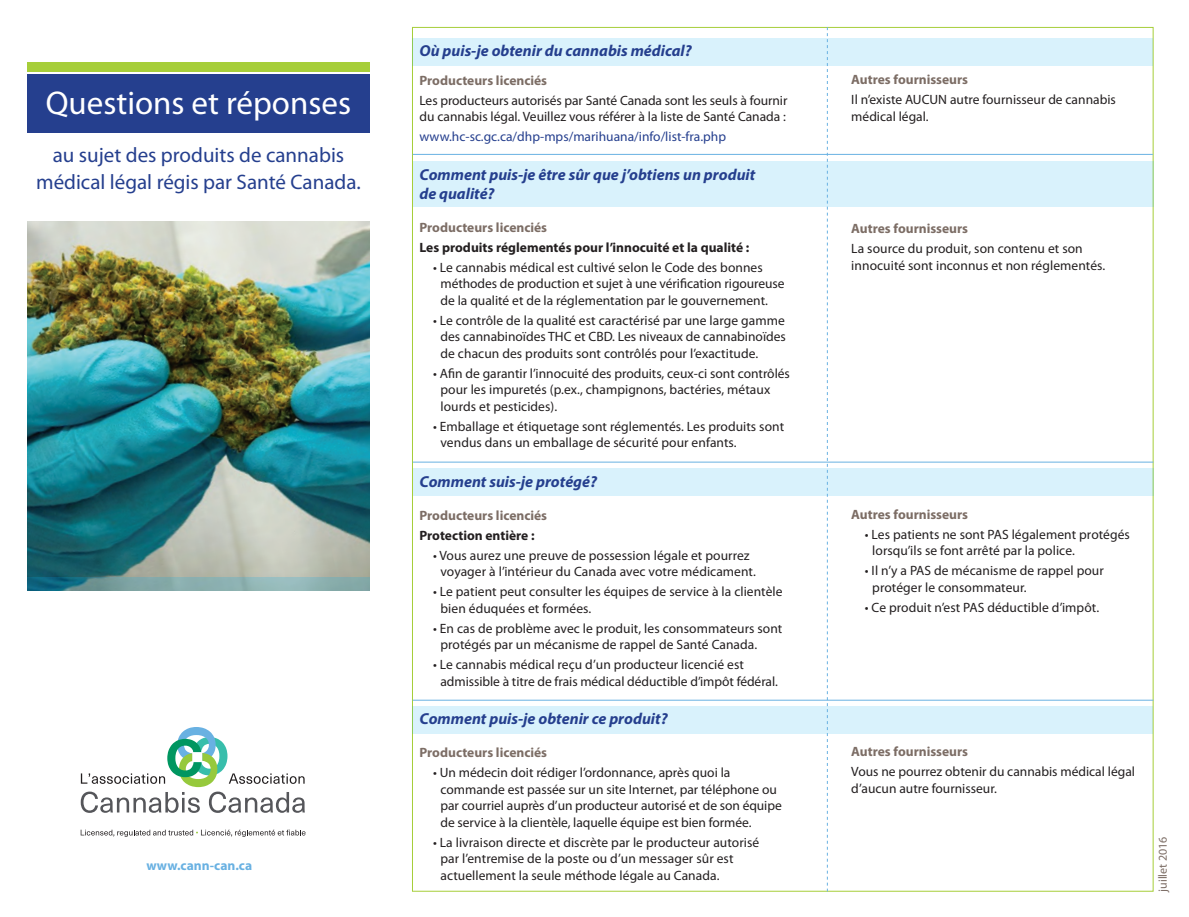
<style>
.page{position:relative;width:1189px;height:917px;background:#fff}
.page>*{position:absolute;margin:0;border:0;box-sizing:border-box;transform-origin:0 0}
.t1{font:33px "Myriad Pro";color:#fff}
.t2{font:21px/27px "Myriad Pro";color:#253f8e;text-align:center}
.t3{font:italic 700 15.9px "Myriad Pro";color:#253f8e}
.t4{font:13.5px/16.5px "Myriad Pro";letter-spacing:.005em;color:#231f20}
.t5{font:700 13.5px "Myriad Pro";color:#7c6d65}
.t6{font:700 13.5px "Myriad Pro";color:#231f20}
.t7{font:13.5px "Myriad Pro";color:#253f8e}
.t8{font:700 13.5px "Myriad Pro";letter-spacing:.005em;color:#69b1e2}
.t9{font:12px "Myriad Pro";color:#7c6d65}
</style>
<div class="page">
<svg style="left:81px;top:727px;width:224px;height:86px"></svg>
<svg style="left:81px;top:830px;width:224px;height:7px"></svg>
<div style="left:412px;top:39px;width:740px;height:27px;background:#d9f2fc"></div>
<div style="left:412px;top:161px;width:741px;height:46px;background:#d9f2fc"></div>
<hr style="left:412px;top:154px;width:740px;height:1px;background:#69b1e2">
<div style="left:412px;top:468px;width:741px;height:27px;background:#d9f2fc"></div>
<hr style="left:412px;top:462px;width:741px;height:1px;background:#69b1e2">
<div style="left:412px;top:706px;width:740px;height:27px;background:#d9f2fc"></div>
<hr style="left:412px;top:700px;width:741px;height:1px;background:#69b1e2">
<svg style="left:826px;top:27px;width:1px;height:864px"></svg>
<img style="left:27px;top:222px;width:343px;height:355px">
<svg style="left:27px;top:577px;width:343px;height:14px;background:#74a0a4"></svg>
<div style="left:27px;top:74px;width:343px;height:58px;background:#253f8e"></div>
<div style="left:27px;top:62px;width:343px;height:9px;background:#a6ce39"></div>
<p class="t1" style="left:46px;top:85px;width:306px">Questions et réponses</p>
<p class="t2" style="left:36px;top:142px;width:326px">au sujet des produits de cannabis médical légal régis par Santé Canada.</p>
<p class="t8" style="left:146px;top:857px;width:107px">www.cann-can.ca</p>
<p class="t3" style="left:419px;top:41px;width:274px">Où puis-je obtenir du cannabis médical?</p>
<p class="t5" style="left:419px;top:72px;width:129px">Producteurs licenciés</p>
<p class="t4" style="left:419px;top:92px;width:369px">Les producteurs autorisés par Santé Canada sont les seuls à fournir du cannabis légal. Veuillez vous référer à la liste de Santé Canada :</p>
<p class="t7" style="left:419px;top:129px;width:308px">www.hc-sc.gc.ca/dhp-mps/marihuana/info/list-fra.php</p>
<p class="t3" style="left:419px;top:164px;width:337px">Comment puis-je être sûr que j’obtiens un produit</p>
<p class="t3" style="left:419px;top:183px;width:77px">de qualité?</p>
<p class="t5" style="left:419px;top:219px;width:129px">Producteurs licenciés</p>
<p class="t6" style="left:419px;top:239px;width:331px">Les produits réglementés pour l’innocuité et la qualité :</p>
<p class="t4" style="left:440px;top:259px;width:345px;text-indent:-8px">• Le cannabis médical est cultivé selon le Code des bonnes méthodes de production et sujet à une vérification rigoureuse de la qualité et de la réglementation par le gouvernement.</p>
<p class="t4" style="left:440px;top:312px;width:347px;text-align:justify;text-indent:-8px">• Le contrôle de la qualité est caractérisé par une large gamme des cannabinoïdes THC et CBD. Les niveaux de cannabinoïdes de chacun des produits sont contrôlés pour l’exactitude.</p>
<p class="t4" style="left:440px;top:365px;width:351px;text-indent:-8px">• Afin de garantir l’innocuité des produits, ceux-ci sont contrôlés pour les impuretés (p.ex., champignons, bactéries, métaux lourds et pesticides).</p>
<p class="t4" style="left:440px;top:418px;width:345px;text-indent:-8px">• Emballage et étiquetage sont réglementés. Les produits sont vendus dans un emballage de sécurité pour enfants.</p>
<p class="t3" style="left:419px;top:472px;width:179px">Comment suis-je protégé?</p>
<p class="t5" style="left:419px;top:506px;width:129px">Producteurs licenciés</p>
<p class="t6" style="left:419px;top:526px;width:117px">Protection entière :</p>
<p class="t4" style="left:433px;top:547px;width:324px;text-align:center">• Vous aurez une preuve de possession légale et pourrez voyager à l’intérieur du Canada avec votre médicament.</p>
<p class="t4" style="left:440px;top:583px;width:343px;text-indent:-8px">• Le patient peut consulter les équipes de service à la clientèle bien éduquées et formées.</p>
<p class="t4" style="left:440px;top:620px;width:343px;text-indent:-8px">• En cas de problème avec le produit, les consommateurs sont protégés par un mécanisme de rappel de Santé Canada.</p>
<p class="t4" style="left:440px;top:656px;width:339px;text-indent:-8px">• Le cannabis médical reçu d’un producteur licencié est admissible à titre de frais médical déductible d’impôt fédéral.</p>
<p class="t3" style="left:419px;top:709px;width:249px">Comment puis-je obtenir ce produit?</p>
<p class="t5" style="left:419px;top:744px;width:129px">Producteurs licenciés</p>
<p class="t4" style="left:440px;top:765px;width:343px;text-indent:-8px">• Un médecin doit rédiger l’ordonnance, après quoi la commande est passée sur un site Internet, par téléphone ou par courriel auprès d’un producteur autorisé et de son équipe de service à la clientèle, laquelle équipe est bien formée.</p>
<p class="t4" style="left:440px;top:834px;width:320px;text-indent:-8px">• La livraison directe et discrète par le producteur autorisé par l’entremise de la poste ou d’un messager sûr est actuellement la seule méthode légale au Canada.</p>
<p class="t5" style="left:851px;top:71px;width:118px">Autres fournisseurs</p>
<p class="t4" style="left:851px;top:92px;width:266px">Il n’existe AUCUN autre fournisseur de cannabis médical légal.</p>
<p class="t5" style="left:851px;top:220px;width:118px">Autres fournisseurs</p>
<p class="t4" style="left:851px;top:241px;width:255px">La source du produit, son contenu et son innocuité sont inconnus et non réglementés.</p>
<p class="t5" style="left:851px;top:505px;width:118px">Autres fournisseurs</p>
<p class="t4" style="left:872px;top:526px;width:259px;text-indent:-8px">• Les patients ne sont PAS légalement protégés lorsqu’ils se font arrêté par la police.</p>
<p class="t4" style="left:872px;top:563px;width:233px;text-indent:-8px">• Il n’y a PAS de mécanisme de rappel pour protéger le consommateur.</p>
<p class="t4" style="left:864px;top:599px;width:236px">• Ce produit n’est PAS déductible d’impôt.</p>
<p class="t5" style="left:851px;top:743px;width:118px">Autres fournisseurs</p>
<p class="t4" style="left:851px;top:764px;width:285px">Vous ne pourrez obtenir du cannabis médical légal d’aucun autre fournisseur.</p>
<p class="t9" style="left:1155px;top:892px;width:57px;rotate:-90deg">juillet 2016</p>
</div>
